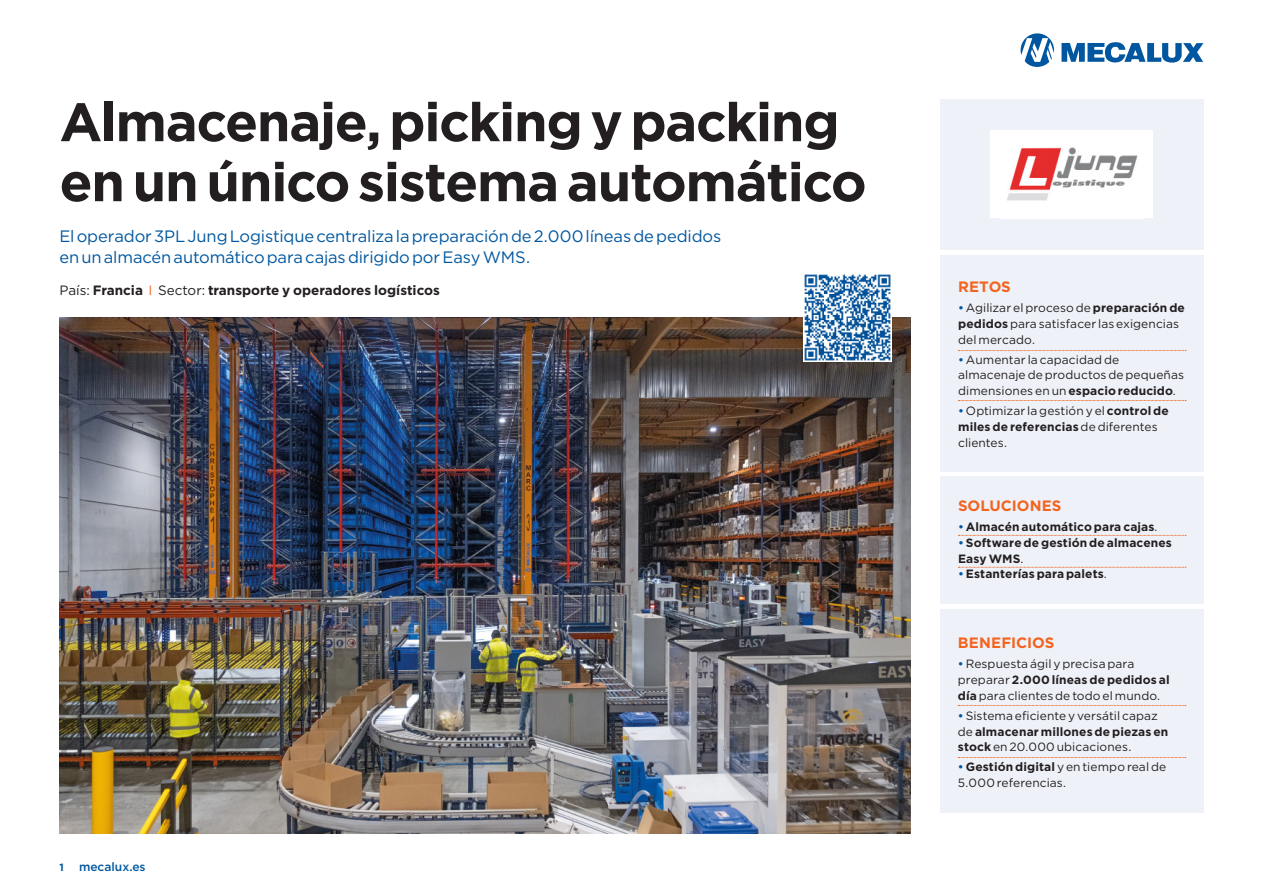
<style>
.page{position:relative;width:1263px;height:893px;background:#fff}
.page>*{position:absolute;margin:0;border:0;box-sizing:border-box;transform-origin:0 0}
.t1{font:700 54px/60px "Gotham";letter-spacing:-.025em;color:#231f20}
.t2{font:16.5px/21px "Gotham";letter-spacing:-.01em;color:#01579f}
.t3{font:700 15px "Gotham";color:#f36421}
.t4{font:700 13.5px "Gotham";color:#231f20}
.t5{font:12px/15.8px "Gotham";letter-spacing:.005em;color:#231f20}
.t6{font:700 12px/15.8px "Gotham";letter-spacing:.01em;color:#231f20}
.t7{font:500 12px "Gotham";color:#01579f}
.t8{font:700 10.5px "Gotham";color:#01579f}
.s1{font-weight:400}
.s2{font-weight:400;color:#f36421}
.s3{font-weight:500;color:#01579f}
.s4{font-weight:700}
</style>
<div class="page">
<svg style="left:1020px;top:33px;width:34px;height:34px"></svg>
<svg style="left:1061px;top:42px;width:142px;height:21px"></svg>
<div style="left:940px;top:99px;width:263px;height:151px;background:#eef2f8"></div>
<div style="left:940px;top:477px;width:263px;height:127px;background:#eef2f8"></div>
<div style="left:940px;top:255px;width:263px;height:217px;background:#eef2f8"></div>
<svg style="left:958px;top:350px;width:228px;height:1px"></svg>
<div style="left:940px;top:609px;width:263px;height:204px;background:#eef2f8"></div>
<svg style="left:958px;top:535px;width:228px;height:1px"></svg>
<svg style="left:958px;top:705px;width:228px;height:1px"></svg>
<div style="left:990px;top:130px;width:163px;height:88px;background:#fff"></div>
<img style="left:1007px;top:147px;width:131px;height:54px">
<svg style="left:958px;top:567px;width:228px;height:1px"></svg>
<img style="left:60px;top:318px;width:850px;height:515px">
<img style="left:803px;top:274px;width:88px;height:88px">
<svg style="left:958px;top:400px;width:228px;height:1px"></svg>
<svg style="left:958px;top:757px;width:228px;height:1px"></svg>
<h1 class="t1" style="left:60px;top:92px;width:809px">Almacenaje, picking y packing en un único sistema automático</h1>
<h2 class="t2" style="left:60px;top:225px;width:663px">El operador 3PL Jung Logistique centraliza la preparación de 2.000 líneas de pedidos en un almacén automático para cajas dirigido por Easy WMS.</h2>
<p class="t4" style="left:60px;top:282px;width:382px"><span class="s1">País:</span> Francia <span class="s2">I</span> <span class="s1">Sector:</span> transporte y operadores logísticos</p>
<p class="t3" style="left:958px;top:277px;width:54px">RETOS</p>
<p class="t5" style="left:958px;top:300px;width:228px"><span class="s3">•</span> Agilizar el proceso de <span class="s4">preparación de pedidos</span> para satisfacer las exigencias del mercado.</p>
<p class="t5" style="left:958px;top:351px;width:227px"><span class="s3">•</span> Aumentar la capacidad de almacenaje de productos de pequeñas dimensiones en un <span class="s4">espacio reducido</span>.</p>
<p class="t5" style="left:958px;top:403px;width:212px"><span class="s3">•</span> Optimizar la gestión y el <span class="s4">control de miles de referencias</span> de diferentes clientes.</p>
<p class="t3" style="left:958px;top:496px;width:105px">SOLUCIONES</p>
<p class="t6" style="left:958px;top:519px;width:201px"><span class="s3">•</span> Almacén automático para cajas<span class="s1">.</span></p>
<p class="t6" style="left:958px;top:535px;width:215px"><span class="s3">•</span> Software de gestión de almacenes<br>Easy WMS<span class="s1">.</span></p>
<p class="t6" style="left:958px;top:566px;width:150px"><span class="s3">•</span>Estanterías para palets<span class="s1">.</span></p>
<p class="t8" style="left:60px;top:860px;width:6px">1</p>
<p class="t7" style="left:79px;top:859px;width:68px">mecalux.es</p>
<p class="t3" style="left:958px;top:633px;width:98px">BENEFICIOS</p>
<p class="t5" style="left:958px;top:656px;width:213px"><span class="s3">•</span> Respuesta ágil y precisa para preparar <span class="s4">2.000 líneas de pedidos al día</span> para clientes de todo el mundo.</p>
<p class="t5" style="left:958px;top:707px;width:212px"><span class="s3">•</span> Sistema eficiente y versátil capaz de <span class="s4">almacenar millones de piezas en stock</span> en 20.000 ubicaciones.</p>
<p class="t5" style="left:958px;top:759px;width:210px"><span class="s3">•</span> <span class="s4">Gestión digital</span> y en tiempo real de<br>5.000 referencias.</p>
</div>
